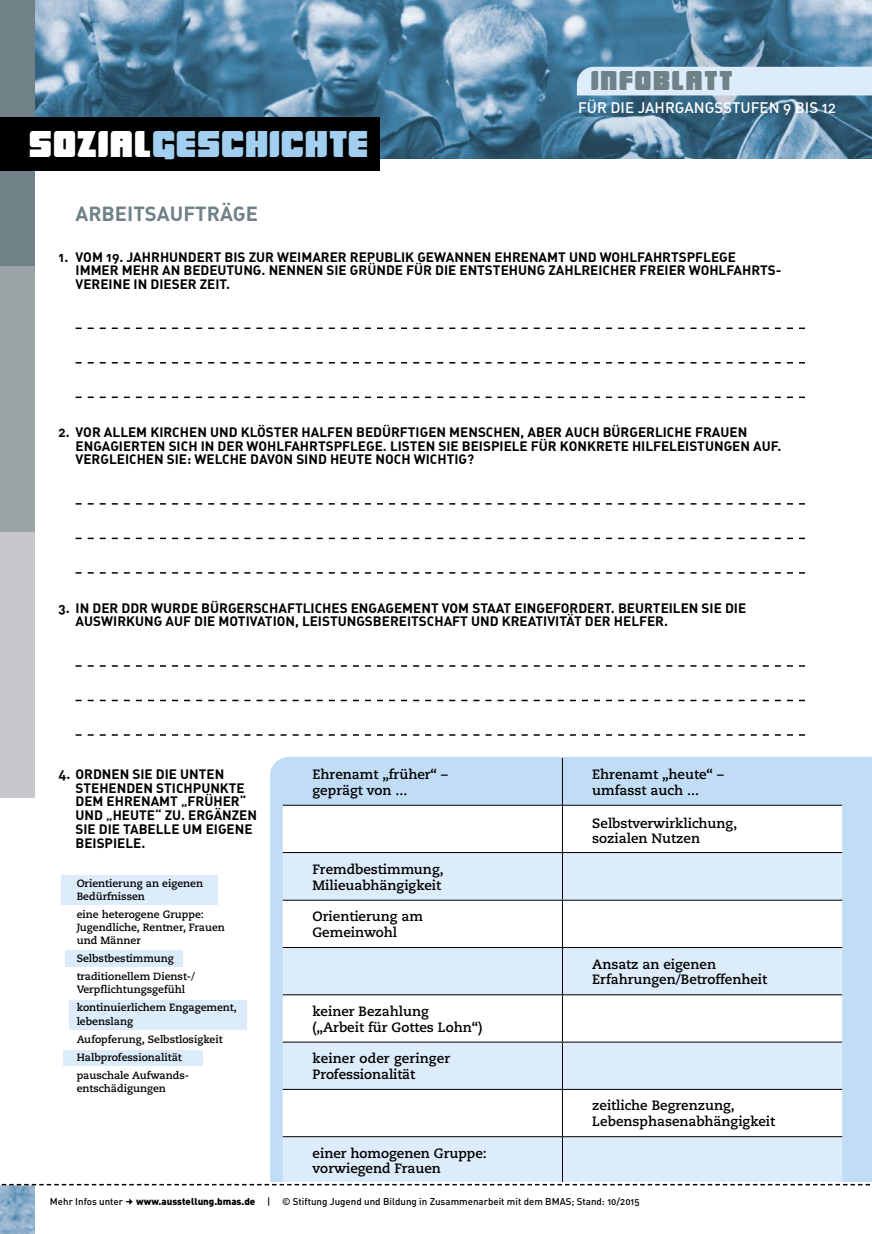
<style>
.page{position:relative;width:872px;height:1234px;background:#fff}
.page>*{position:absolute;margin:0;border:0;box-sizing:border-box;transform-origin:0 0}
.t1{font:37.05px "Low Rider BB";color:#a2cff0}
.t2{font:27px "Low Rider BB";letter-spacing:.035em;color:#708287}
.t3{font:20.25px "DIN Bold Alternate";color:#708287}
.t4{font:15.15px "DIN Medium Alternate";color:#fff}
.t5{font:13.5px/13.5px "DIN Bold Alternate";color:#000}
.t6{font:700 13.5px/15.8px "Caecilia";color:#000}
.t7{font:700 10.5px/13px "Caecilia";color:#000}
.t8{font:9.75px "DIN Medium Alternate";color:#000}
.s1{color:#fff}
.s2{font-family:"DIN";font-weight:900}
</style>
<div class="page">
<div style="left:61px;top:874px;width:157px;height:30px;background:#dcecfa"></div>
<div style="left:65px;top:950px;width:117px;height:16px;background:#dcecfa"></div>
<div style="left:69px;top:1000px;width:178px;height:29px;background:#dcecfa"></div>
<div style="left:64px;top:1049px;width:139px;height:16px;background:#dcecfa"></div>
<div style="left:270px;top:756px;width:602px;height:426px;background:#c1ddf5"></div>
<img style="left:34px;top:0;width:838px;height:159px">
<div style="left:0;top:0;width:34px;height:266px;background:#708287"></div>
<div style="left:0;top:266px;width:34px;height:265px;background:#9ba3a7"></div>
<div style="left:0;top:531px;width:34px;height:266px;background:#c6c8cb"></div>
<div style="left:0;top:117px;width:379px;height:54px;background:#000"></div>
<hr style="left:0;top:750px;width:1px;height:163px;background:#000;opacity:.5">
<svg style="left:76px;top:327px;width:729px;height:2px"></svg>
<svg style="left:76px;top:362px;width:729px;height:1px"></svg>
<svg style="left:76px;top:396px;width:729px;height:2px"></svg>
<svg style="left:76px;top:503px;width:729px;height:1px"></svg>
<svg style="left:76px;top:537px;width:729px;height:2px"></svg>
<svg style="left:76px;top:572px;width:729px;height:1px"></svg>
<svg style="left:76px;top:665px;width:729px;height:1px"></svg>
<svg style="left:76px;top:699px;width:729px;height:2px"></svg>
<svg style="left:76px;top:734px;width:729px;height:1px"></svg>
<div style="left:577px;top:67px;width:295px;height:28px;background:#dcecfa"></div>
<div style="left:283px;top:757px;width:559px;height:47px;background:#c1ddf5"></div>
<svg style="left:283px;top:805px;width:559px;height:47px"></svg>
<svg style="left:283px;top:853px;width:559px;height:329px;fill:#dcecfa"></svg>
<hr style="left:562px;top:757px;width:1px;height:47px;background:#000">
<hr style="left:283px;top:804px;width:279px;height:1px;background:#000">
<hr style="left:283px;top:852px;width:279px;height:1px;background:#000">
<hr style="left:562px;top:805px;width:1px;height:47px;background:#000">
<hr style="left:562px;top:804px;width:280px;height:1px;background:#000">
<hr style="left:562px;top:852px;width:280px;height:1px;background:#000">
<hr style="left:562px;top:852px;width:1px;height:47px;background:#000">
<hr style="left:283px;top:899px;width:279px;height:1px;background:#000">
<hr style="left:562px;top:900px;width:1px;height:46px;background:#000">
<hr style="left:562px;top:899px;width:280px;height:1px;background:#000">
<hr style="left:283px;top:946px;width:279px;height:1px;background:#000">
<hr style="left:562px;top:947px;width:1px;height:47px;background:#000">
<hr style="left:562px;top:946px;width:280px;height:1px;background:#000">
<hr style="left:283px;top:994px;width:279px;height:1px;background:#000">
<hr style="left:562px;top:994px;width:1px;height:47px;background:#000">
<hr style="left:562px;top:994px;width:280px;height:1px;background:#000">
<hr style="left:283px;top:1041px;width:279px;height:1px;background:#000">
<hr style="left:562px;top:1042px;width:1px;height:46px;background:#000">
<hr style="left:562px;top:1041px;width:280px;height:1px;background:#000">
<hr style="left:283px;top:1088px;width:279px;height:1px;background:#000">
<hr style="left:562px;top:1089px;width:1px;height:46px;background:#000">
<hr style="left:562px;top:1088px;width:280px;height:1px;background:#000">
<hr style="left:283px;top:1135px;width:279px;height:1px;background:#000">
<hr style="left:562px;top:1136px;width:1px;height:47px;background:#000">
<hr style="left:562px;top:1135px;width:280px;height:1px;background:#000">
<img style="left:0;top:1185px;width:34px;height:48px">
<svg style="left:1px;top:1183px;width:870px;height:2px"></svg>
<h1 class="t1" style="left:28px;top:123px;width:342px"><span class="s1">SOZIAL</span>GESCHICHTE</h1>
<h2 class="t3" style="left:75px;top:201px;width:184px">ARBEITSAUFTRÄGE</h2>
<h2 class="t2" style="left:590px;top:65px;width:144px">INFOBLATT</h2>
<p class="t4" style="left:578px;top:97px;width:259px">für die Jah rgangsstufen 9 bis 12</p>
<p class="t5" style="left:76px;top:249px;width:707px;text-indent:-17px">1. VOM 19. JAHRHUNDERT BIS ZUR WEIMARER REPUBLIK GEWANNEN EHRENAMT UND WOHLFAHRTSPFLEGE<br>IMMER MEHR AN BEDEUTUNG. NENNEN SIE GRÜNDE FÜR DIE ENTSTEHUNG ZAHLREICHER FREIER WOHLFAHRTS-<br>VEREINE IN DIESER ZEIT.</p>
<p class="t5" style="left:76px;top:425px;width:707px;text-indent:-17px">2. VOR ALLEM KIRCHEN UND KLÖSTER HALFEN BEDÜRFTIGEN MENSCHEN, ABER AUCH BÜRGERLICHE FRAUEN<br>ENGAGIERTEN SICH IN DER WOHLFAHRTSPFLEGE. LISTEN SIE BEISPIELE FÜR KONKRETE HILFELEISTUNGEN AUF.<br>VERGLEICHEN SIE: WELCHE DAVON SIND HEUTE NOCH WICHTIG?</p>
<p class="t5" style="left:76px;top:600px;width:672px;text-indent:-17px">3. IN DER DDR WURDE BÜRGERSCHAFTLICHES ENGAGEMENT VOM STAAT EINGEFORDERT. BEURTEILEN SIE DIE<br>AUSWIRKUNG AUF DIE MOTIVATION, LEISTUNGSBEREITSCHAFT UND KREATIVITÄT DER HELFER.</p>
<p class="t5" style="left:75px;top:766px;width:183px;text-indent:-17px">4. ORDNEN SIE DIE UNTEN<br>STEHENDEN STICHPUNKTE<br>DEM EHRENAMT „FRÜHER“<br>UND „HEUTE“ ZU. ERGÄNZEN<br>SIE DIE TABELLE UM EIGENE<br>BEISPIELE.</p>
<p class="t7" style="left:77px;top:876px;width:128px">Orientierung an eigenen<br>Bedürfnissen</p>
<p class="t7" style="left:77px;top:907px;width:150px">eine heterogene Gruppe:<br>Jugendliche, Rentner, Frauen und Männer</p>
<p class="t7" style="left:77px;top:951px;width:99px">Selbstbestimmung</p>
<p class="t7" style="left:77px;top:969px;width:120px">traditionellem Dienst-/<br>Verpflichtungsgefühl</p>
<p class="t7" style="left:77px;top:1001px;width:162px">kontinuierlichem Engagement, lebenslang</p>
<p class="t7" style="left:77px;top:1032px;width:147px">Aufopferung, Selbstlosigkeit</p>
<p class="t7" style="left:77px;top:1050px;width:107px">Halbprofessionalität</p>
<p class="t7" style="left:77px;top:1068px;width:114px">pauschale Aufwands&shy;entschädigungen</p>
<p class="t6" style="left:312px;top:766px;width:137px">Ehrenamt „früher“ – geprägt von ...</p>
<p class="t6" style="left:592px;top:766px;width:133px">Ehrenamt „heute“ – umfasst auch ...</p>
<p class="t6" style="left:592px;top:815px;width:147px">Selbstverwirklichung, sozialen Nutzen</p>
<p class="t6" style="left:312px;top:861px;width:133px">Fremdbestimmung,<br>Milieuabhängigkeit</p>
<p class="t6" style="left:312px;top:908px;width:112px">Orientierung am<br>Gemeinwohl</p>
<p class="t6" style="left:592px;top:955px;width:176px">Ansatz an eigenen<br>Erfahrungen/Betroffenheit</p>
<p class="t6" style="left:312px;top:1003px;width:171px">keiner Bezahlung („Arbeit für Gottes Lohn“)</p>
<p class="t6" style="left:312px;top:1050px;width:139px">keiner oder geringer<br>Professionalität</p>
<p class="t6" style="left:592px;top:1097px;width:184px">zeitliche Begrenzung,<br>Lebensphasenabhängigkeit</p>
<p class="t6" style="left:312px;top:1144px;width:176px">einer homogenen Gruppe: vorwiegend Frauen</p>
<p class="t8" style="left:50px;top:1194px;width:75px">Mehr I nfos unter</p>
<p class="t8" style="left:136px;top:1194px;width:505px"><span class="s2">www.ausstellung.bmas.de</span> | © Stiftung Jugend und Bildung in Zusammenarbeit mit dem B MAS; Stand: 10/2015</p>
</div>
